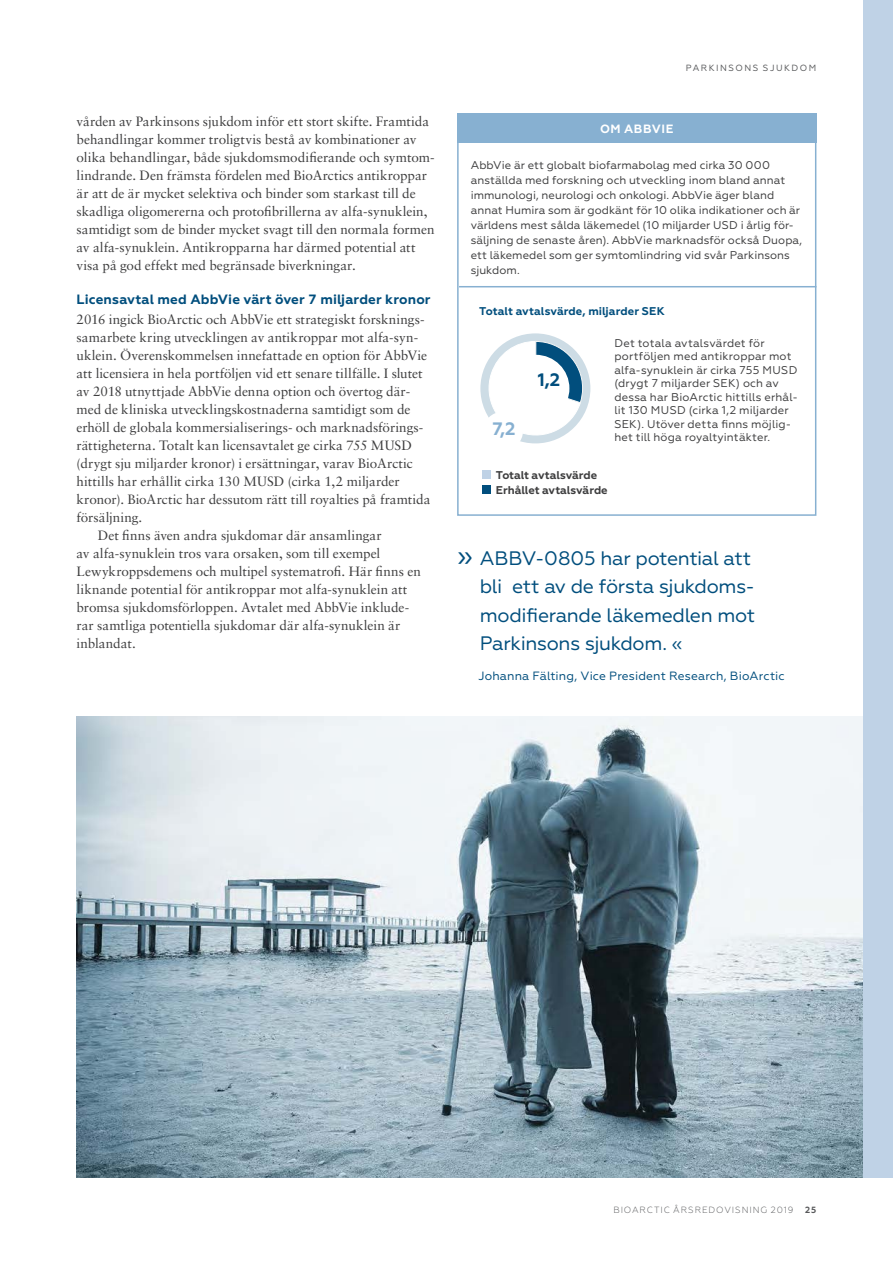
<style>
.page{position:relative;width:893px;height:1263px;background:#fff}
.page>*{position:absolute;margin:0;border:0;box-sizing:border-box;transform-origin:0 0}
.Citat{font:19.5px/28.5px "Geometria";letter-spacing:-.015em;color:#014e7d}
.t1{font:700 18px "Geometria";color:#014e7d}
.t2{font:700 18px "Geometria";color:#87b0d1}
.Brödtext_vänster_90{font:13.5px/18px "Sabon LT Std";color:#3e3e3f}
.Brödtext_vänster_ind{font:13.5px/18px "Sabon LT Std";color:#3e3e3f}
.Brödtext_head_1{font:700 13.5px "Geometria";letter-spacing:.01em;color:#014e7d}
.t3{font:12px "Geometria";letter-spacing:.01em;color:#014e7d}
.Huvudubriker{font:700 12px "Geometria";letter-spacing:.045em;color:#fff}
.Fakta_ruta_text{font:11.25px/15px "Geometria";letter-spacing:.005em;color:#3e3e3f}
.Fakta_text_liten{font:11.25px/13.5px "Geometria";letter-spacing:.01em;color:#3e3e3f}
.t4{font:700 11.25px "Geometria";letter-spacing:-.005em;color:#3e3e3f}
.Fakta_ruta_rubrik{font:700 11.25px "Geometria";letter-spacing:.005em;color:#014e7d}
.sidnummer{font:300 9px "Geometria";letter-spacing:.105em;color:#57585a}
.Sidnavigering_VÄ{font:9px "Geometria";letter-spacing:.17em;color:#57585a}
.sidnummer-2{font:700 9px "Geometria";color:#57585a}
.s1{font-size:28.5px}
</style>
<div class="page">
<img style="left:77px;top:716px;width:786px;height:462px">
<div style="left:863px;top:0;width:30px;height:1178px;background:#bfd2e6"></div>
<div style="left:457px;top:113px;width:359px;height:30px;background:#87b0d1"></div>
<div style="left:457px;top:141px;width:359px;height:375px;border:2px solid #87b0d1"></div>
<div style="left:482px;top:471px;width:9px;height:8px;background:#bfd2e6"></div>
<div style="left:482px;top:486px;width:9px;height:8px;background:#014e7d"></div>
<div style="left:480px;top:333px;width:110px;height:110px;background:#cddce5;border-radius:55px"></div>
<svg style="left:483px;top:341px;width:100px;height:100px"></svg>
<div style="left:502px;top:355px;width:67px;height:67px;background:#fff;border-radius:50%"></div>
<hr style="left:459px;top:286px;width:357px;height:1px;background:#87b0d1">
<div style="left:483px;top:412px;width:40px;height:38px;background:#fff;border-radius:50%"></div>
<p class="Brödtext_vänster_ind" style="left:77px;top:112px;width:359px">vården av Parkinsons sjukdom inför ett stort skifte. Framtida behandlingar kommer troligtvis bestå av kombinationer av olika behandlingar, både sjukdomsmodifierande och symtom&shy;lindrande. Den främsta fördelen med BioArctics antikroppar är att de är mycket selektiva och binder som starkast till de skadliga oligomererna och protofibrillerna av alfa-synuklein, samtidigt som de binder mycket svagt till den normala formen av alfa-synuklein. Antikropparna har därmed potential att visa på god effekt med begränsade biverkningar.</p>
<p class="Brödtext_head_1" style="left:77px;top:291px;width:356px">Licensavtal med AbbVie värt över 7 miljarder kronor</p>
<p class="Brödtext_vänster_90" style="left:77px;top:310px;width:355px">2016 ingick BioArctic och AbbVie ett strategiskt forsknings&shy;samarbete kring utvecklingen av antikroppar mot alfa-syn&shy;uklein. Överenskommelsen innefattade en option för AbbVie att licensiera in hela portföljen vid ett senare tillfälle. I slutet av 2018 utnyttjade AbbVie denna option och övertog där&shy;med de kliniska utvecklingskostnaderna samtidigt som de erhöll de globala kommersialiserings- och marknadsförings&shy;rättigheterna. Totalt kan licensavtalet ge cirka 755 MUSD (drygt sju miljarder kronor) i ersättningar, varav BioArctic hittills har erhållit cirka 130 MUSD (cirka 1,2 miljarder kronor). BioArctic har dessutom rätt till royalties på framtida försäljning.</p>
<p class="Brödtext_vänster_90" style="left:77px;top:526px;width:346px;text-indent:21px">Det finns även andra sjukdomar där ansamlingar<br>av alfa-synuklein tros vara orsaken, som till exempel Lewykroppsdemens och multipel systematrofi. Här finns en liknande potential för antikroppar mot alfa-synuklein att bromsa sjukdomsförloppen. Avtalet med AbbVie inklude&shy;rar samtliga potentiella sjukdomar där alfa-synuklein är inblandat.</p>
<p class="Sidnavigering_VÄ" style="left:686px;top:62px;width:132px">PARKINSONS SJUKDOM</p>
<p class="Huvudubriker" style="left:600px;top:121px;width:75px">OM ABBVIE</p>
<p class="Fakta_ruta_text" style="left:471px;top:158px;width:333px">AbbVie är ett globalt biofarmabolag med cirka 30 000 anställda med forskning och utveckling inom bland annat immunologi, neurologi och onkologi. AbbVie äger bland annat Humira som är godkänt för 10 olika indikationer och är världens mest sålda läkemedel (10 miljarder USD i årlig för&shy;säljning de senaste åren). AbbVie marknadsför också Duopa, ett läkemedel som ger symtomlindring vid svår Parkinsons sjukdom.</p>
<p class="Fakta_ruta_rubrik" style="left:479px;top:304px;width:187px">Totalt avtalsvärde, miljarder SEK</p>
<p class="Fakta_text_liten" style="left:614px;top:336px;width:185px">Det totala avtalsvärdet för portföljen med antikroppar mot alfa-synuklein är cirka 755 MUSD (drygt 7 miljarder SEK) och av dessa har BioArctic hittills erhål&shy;lit 130 MUSD (cirka 1,2 miljarder<br>SEK). Utöver detta finns möjlig&shy;het till höga royaltyintäkter.</p>
<p class="t1" style="left:538px;top:369px;width:24px">1,2</p>
<p class="t2" style="left:492px;top:418px;width:25px">7,2</p>
<p class="t4" style="left:496px;top:469px;width:103px">Totalt avtalsvärde</p>
<p class="t4" style="left:496px;top:483px;width:113px">Erhållet avtalsvärde</p>
<p class="Citat" style="left:480px;top:544px;width:277px;text-indent:-23px"><span class="s1">»</span> ABBV-0805 har potential att bli ett av de första sjukdoms&shy;modifierande läkemedlen mot<br>Parkinsons sjukdom. «</p>
<p class="t3" style="left:478px;top:669px;width:308px">Johanna Fälting, Vice President Research, BioArctic</p>
<p class="sidnummer" style="left:613px;top:1205px;width:181px">BIOARCTIC ÅRSREDOVISNING 2019</p>
<p class="sidnummer-2" style="left:805px;top:1205px;width:13px">25</p>
</div>
